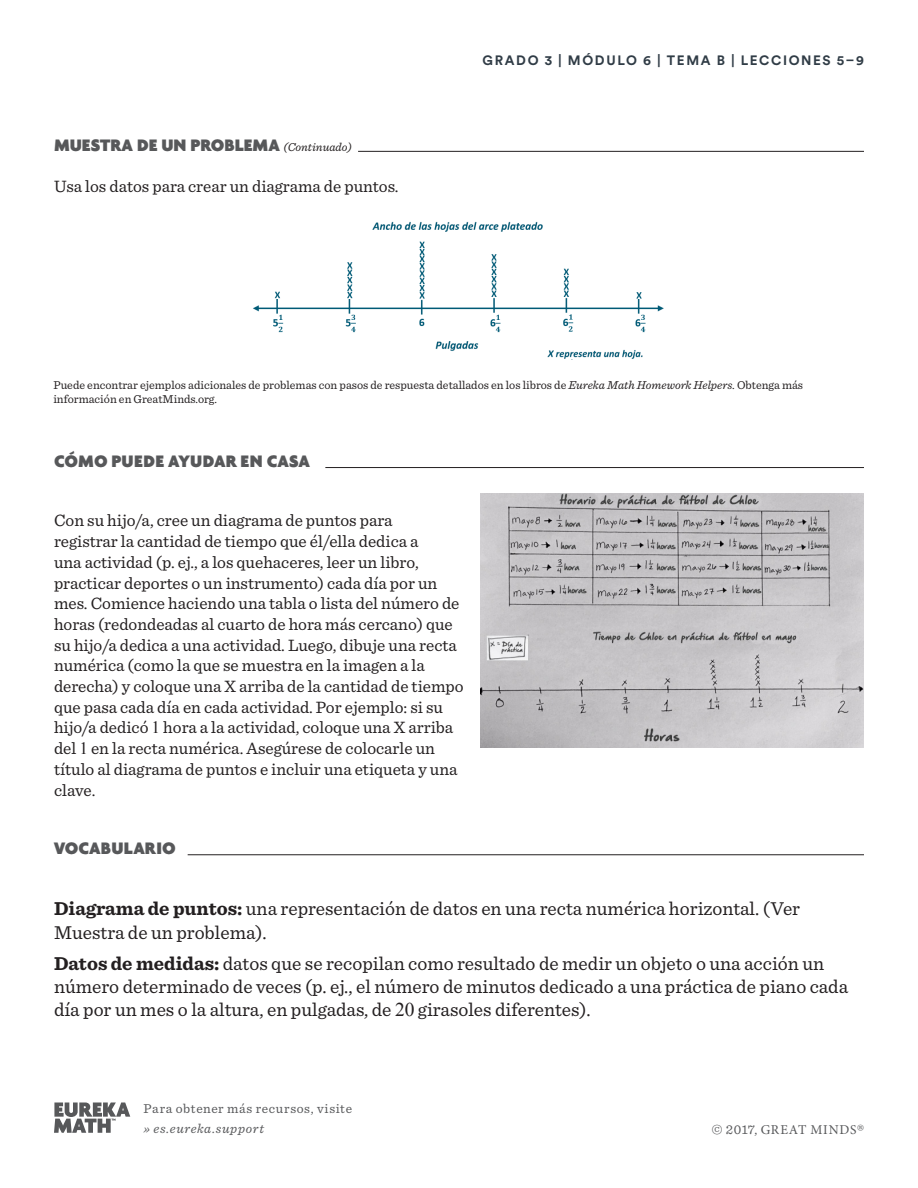
<style>
.page{position:relative;width:918px;height:1188px;background:#fff}
.page>*{position:absolute;margin:0;border:0;box-sizing:border-box;transform-origin:0 0}
.Terms{font:19.5px/23.4px "Sentinel";color:#231f20}
.Content_Header{font:900 18px "Agenda";color:#57585a}
.Body{font:17.25px/20.7px "Sentinel";color:#231f20}
.Subhead{font:700 13.5px "Circular Std";letter-spacing:.12em;color:#303c46}
.t1{font:13.5px "Sentinel";letter-spacing:.05em;color:#57585a}
.t2{font:italic 13.5px "Sentinel";letter-spacing:.05em;color:#57585a}
.t3{font:13.5px "Minion Pro";letter-spacing:.055em;color:#57585a}
.Bullet_List{font:12px/14.4px "Sentinel";color:#231f20}
.s1{font-family:"Sentinel";font-weight:400;font-style:italic;font-size:12px;color:#231f20}
.s2{font-style:italic}
.s3{font-family:"Times New Roman"}
.s4{font-weight:700}
.s5{font-family:"Sentinel"}
</style>
<div class="page">
<img style="left:480px;top:494px;width:383px;height:253px">
<hr style="left:325px;top:467px;width:539px;height:1px;background:#231f20">
<hr style="left:188px;top:854px;width:676px;height:1px;background:#231f20">
<hr style="left:358px;top:151px;width:506px;height:1px;background:#231f20">
<img style="left:253px;top:221px;width:411px;height:139px">
<svg style="left:54px;top:1103px;width:76px;height:30px"></svg>
<p class="Content_Header" style="left:54px;top:134px;width:299px">MUESTRA DE UN PROBLEMA <span class="s1">(Continuado)</span></p>
<p class="Body" style="left:54px;top:175px;width:346px">Usa los datos para crear un diagrama de puntos.</p>
<p class="Subhead" style="left:482px;top:51px;width:383px">GRADO 3 | MÓDULO 6 | TEMA B | LECCIONES 5–9</p>
<p class="Bullet_List" style="left:53px;top:377px;width:751px">Puede encontrar ejemplos adicionales de problemas con pasos de respuesta detallados en los libros de <span class="s2">Eureka Math Homework Helpers</span>. Obtenga más información en GreatMinds.org.</p>
<p class="Content_Header" style="left:54px;top:450px;width:257px">CÓMO PUEDE AYUDAR EN CASA</p>
<p class="Body" style="left:54px;top:509px;width:411px">Con su hijo/a, cree un diagrama de puntos para<br>registrar la cantidad de tiempo que él/ella dedica a<br>una actividad (p. ej., a los quehaceres, leer un libro, practicar deportes o un instrumento) cada día por un mes. Comience haciendo una tabla o lista del número de horas (redondeadas al cuarto de hora más cercano) que su hijo/a dedica a una actividad. Luego, dibuje una recta numérica (como la que se muestra en la imagen a la derecha) y coloque una X arriba de la cantidad de tiempo que pasa cada día en cada actividad. Por ejemplo: si su hijo/a dedicó <span class="s3">1</span> hora a la actividad, coloque una X arriba del <span class="s3">1</span> en la recta numérica. Asegúrese de colocarle un título al diagrama de puntos e incluir una etiqueta y una clave.</p>
<p class="Content_Header" style="left:54px;top:837px;width:123px">VOCABULARIO</p>
<p class="Terms" style="left:54px;top:896px;width:748px"><span class="s4">Diagrama de puntos:</span> una representación de datos en una recta numérica horizontal. (Ver<br>Muestra de un problema).</p>
<p class="Terms" style="left:54px;top:950px;width:796px"><span class="s4">Datos de medidas:</span> datos que se recopilan como resultado de medir un objeto o una acción un número determinado de veces (p. ej., el número de minutos dedicado a una práctica de piano cada día por un mes o la altura, en pulgadas, de <span class="s3">20</span> girasoles diferentes).</p>
<p class="t1" style="left:144px;top:1099px;width:210px">Para obtener más recursos, visite</p>
<p class="t2" style="left:144px;top:1118px;width:122px">» es.eureka.support</p>
<p class="t3" style="left:712px;top:1120px;width:154px"><span class="s5">© 2017,</span> GREAT MINDS<span class="s5">®</span></p>
</div>
